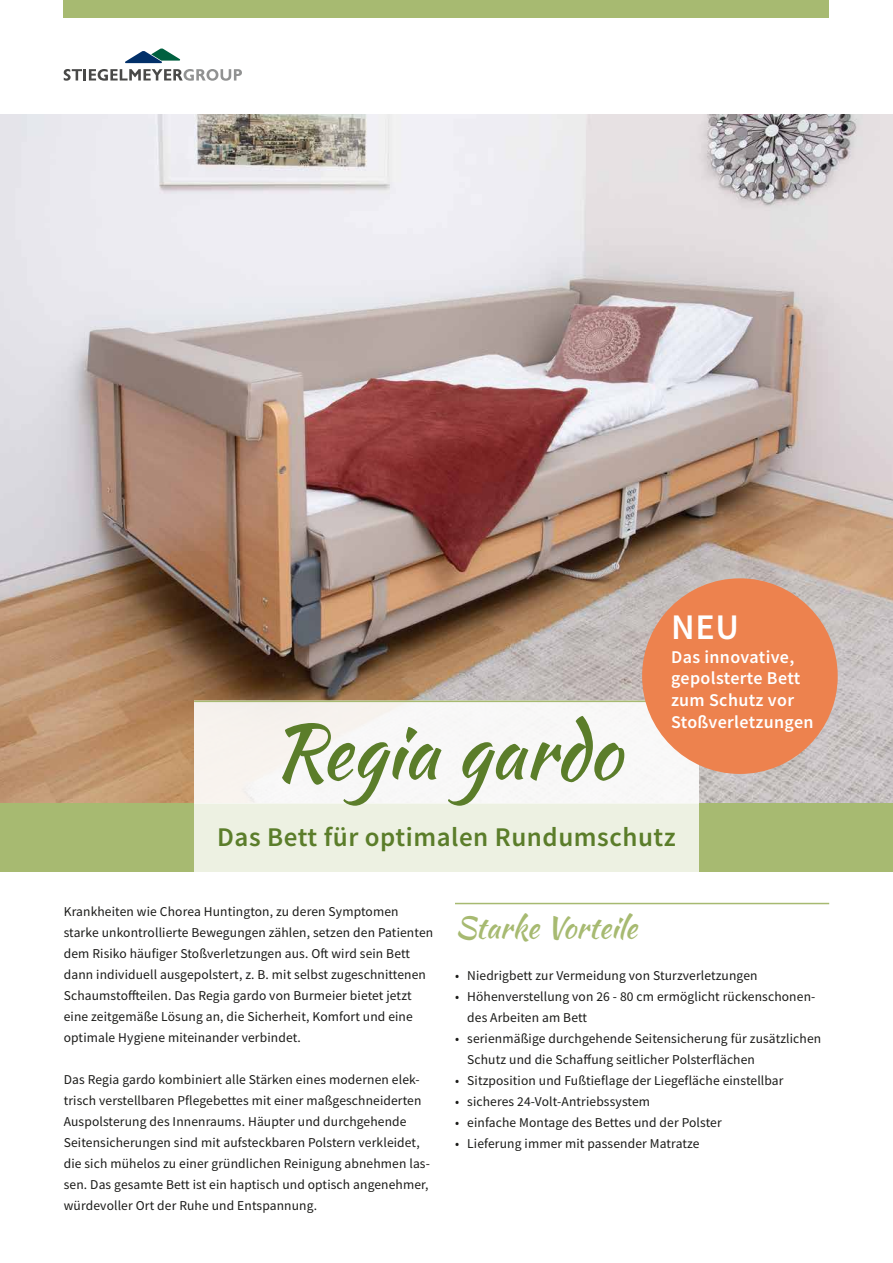
<style>
.page{position:relative;width:893px;height:1263px;background:#fff}
.page>*{position:absolute;margin:0;border:0;box-sizing:border-box;transform-origin:0 0}
.t1{font:75px "Kaushan Script";color:#5b7d2a}
.t2{font:600 36px "Source Sans Pro";color:#fff}
.t3{font:30px "Kaushan Script";color:#a7ba71}
.t4{font:600 27px "Source Sans Pro";letter-spacing:.02em;color:#5b7d2a}
.t5{font:600 18px/21.6px "Source Sans Pro";letter-spacing:.02em;color:#fff}
.t6{font:13.5px/21px "Source Sans Pro";letter-spacing:.01em;color:#1a1a18}
</style>
<div class="page">
<img style="left:0;top:115px;width:893px;height:689px">
<div style="left:0;top:804px;width:893px;height:68px;background:#a7ba71"></div>
<div style="left:194px;top:702px;width:505px;height:170px;background:#edf1e2"></div>
<div style="left:194px;top:701px;width:505px;height:103px;background:#f8f7f7"></div>
<div style="left:64px;top:0;width:765px;height:17px;background:#a7ba71"></div>
<svg style="left:64px;top:69px;width:178px;height:12px"></svg>
<svg style="left:125px;top:48px;width:55px;height:15px"></svg>
<hr style="left:194px;top:701px;width:505px;height:1px;background:#a7ba71">
<div style="left:642px;top:578px;width:196px;height:196px;background:#ed824e;border-radius:50%"></div>
<hr style="left:455px;top:903px;width:374px;height:1px;background:#a7ba71">
<h1 class="t1" style="left:272px;top:697px;width:350px">Regia gardo</h1>
<h2 class="t2" style="left:671px;top:603px;width:70px">NEU</h2>
<h3 class="t5" style="left:671px;top:646px;width:144px">Das innovative, gepolsterte Bett zum Schutz vor<br>Stoßverletzungen</h3>
<h3 class="t4" style="left:217px;top:819px;width:460px">Das Bett für optimalen Rundumschutz</h3>
<p class="t6" style="left:64px;top:901px;width:371px">Krankheiten wie Chorea Huntington, zu deren Symptomen starke unkontrollierte Bewegungen zählen, setzen den Patienten dem Risiko häufiger Stoßverletzungen aus. Oft wird sein Bett dann individuell ausgepolstert, z. B. mit selbst zugeschnittenen Schaumstoffteilen. Das Regia gardo von Burmeier bietet jetzt eine zeitgemäße Lösung an, die Sicherheit, Komfort und eine optimale Hygiene miteinander verbindet.</p>
<p class="t6" style="left:64px;top:1069px;width:368px">Das Regia gardo kombiniert alle Stärken eines modernen elek&shy;trisch verstellbaren Pflegebettes mit einer maßgeschneiderten Auspolsterung des Innenraums. Häupter und durchgehende Seitensicherungen sind mit aufsteckbaren Polstern verkleidet, die sich mühelos zu einer gründlichen Reinigung abnehmen las&shy;sen. Das gesamte Bett ist ein haptisch und optisch angenehmer, würdevoller Ort der Ruhe und Entspannung.</p>
<h3 class="t3" style="left:455px;top:906px;width:184px">Starke Vorteile</h3>
<p class="t6" style="left:455px;top:965px;width:304px">• Niedrigbett zur Vermeidung von Sturzverletzungen</p>
<p class="t6" style="left:467px;top:986px;width:350px;text-indent:-12px">• Höhenverstellung von 26 - 80 cm ermöglicht rückenschonen&shy;des Arbeiten am Bett</p>
<p class="t6" style="left:467px;top:1028px;width:356px;text-indent:-12px">• serienmäßige durchgehende Seitensicherung für zusätzlichen<br>Schutz und die Schaffung seitlicher Polsterflächen</p>
<p class="t6" style="left:455px;top:1070px;width:330px">• Sitzposition und Fußtieflage der Liegefläche einstellbar</p>
<p class="t6" style="left:455px;top:1091px;width:197px">• sicheres 24-Volt-Antriebssystem</p>
<p class="t6" style="left:455px;top:1112px;width:268px">• einfache Montage des Bettes und der Polster</p>
<p class="t6" style="left:455px;top:1133px;width:246px">• Lieferung immer mit passender Matratze</p>
</div>
